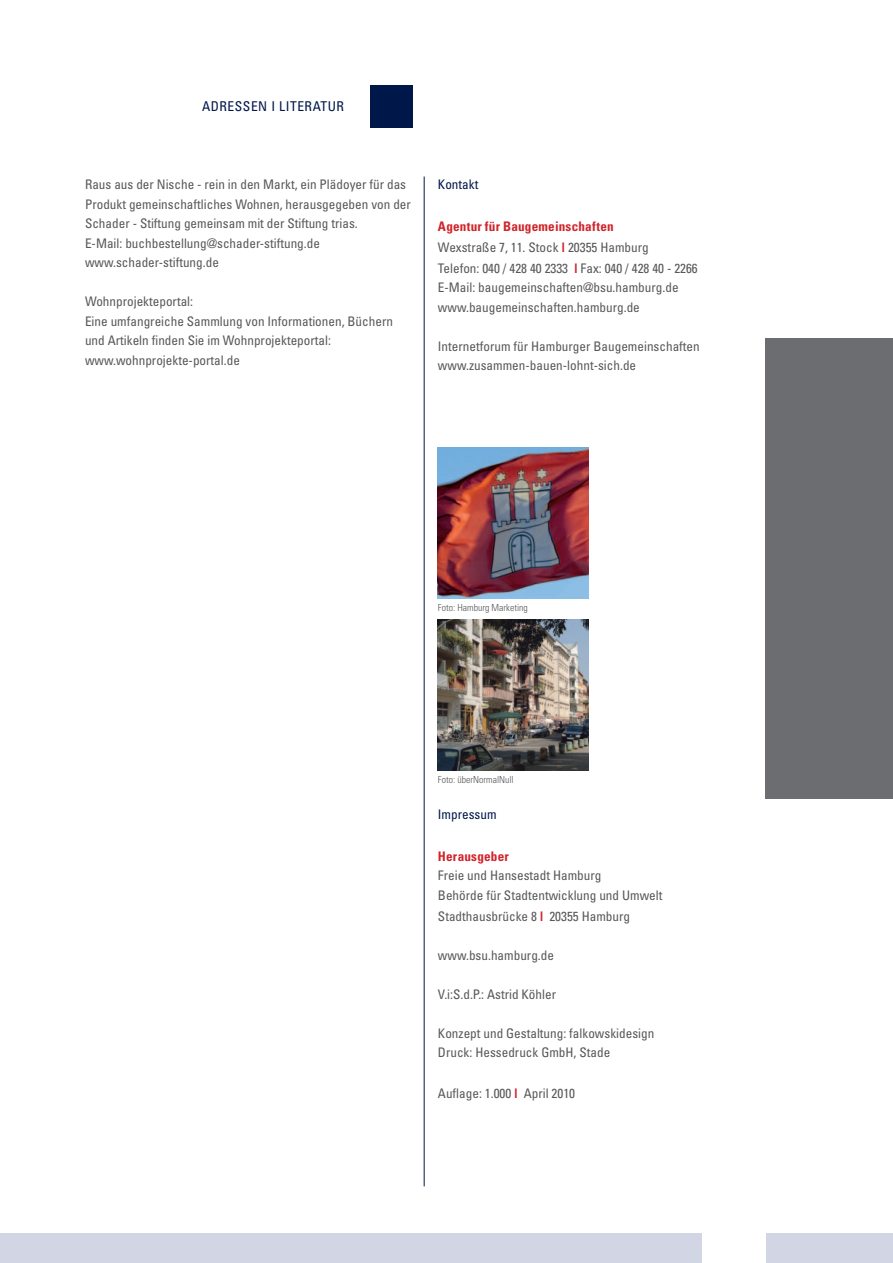
<style>
.page{position:relative;width:893px;height:1263px;background:#fff}
.page>*{position:absolute;margin:0;border:0;box-sizing:border-box;transform-origin:0 0}
.t1{font:condensed 13.5px "Univers";letter-spacing:.04em;color:#00174a}
.t2{font:condensed 13.2px/19.5px "Univers";color:#57585a}
.t3{font:condensed 13.2px "Univers";color:#00174a}
.t4{font:700 condensed 13.2px "Univers";letter-spacing:.015em;color:#d1232a}
.t5{font:300 condensed 9.75px "Univers";color:#57585a}
.s1{font-weight:700;color:#d1232a}
.s2{font-weight:700;font-stretch:normal;color:#d1232a}
</style>
<div class="page">
<div style="left:0;top:1233px;width:893px;height:30px;background:#d2d5e4"></div>
<div style="left:702px;top:1186px;width:63px;height:77px;background:#fff"></div>
<div style="left:370px;top:85px;width:42px;height:43px;background:#00174a"></div>
<hr style="left:424px;top:177px;width:1px;height:1009px;background:#00174a">
<div style="left:765px;top:338px;width:128px;height:460px;background:#6c6d70"></div>
<img style="left:438px;top:448px;width:151px;height:151px">
<img style="left:438px;top:620px;width:151px;height:151px">
<p class="t1" style="left:202px;top:101px;width:144px">ADRESSEN I LITERATUR</p>
<p class="t2" style="left:85px;top:176px;width:327px">Raus aus der Nische - rein in den Markt, ein Plädoyer für das Produkt gemeinschaftliches Wohnen, herausgegeben von der Schader - Stiftung gemeinsam mit der Stiftung trias.<br>E-Mail: buchbestellung@schader-stiftung.de www.schader-stiftung.de</p>
<p class="t2" style="left:85px;top:293px;width:309px">Wohnprojekteportal:<br>Eine umfangreiche Sammlung von Informationen, Büchern und Artikeln finden Sie im Wohnprojekteportal: www.wohnprojekte-portal.de</p>
<p class="t3" style="left:438px;top:180px;width:42px">Kontakt</p>
<p class="t2" style="left:438px;top:217px;width:261px;line-height:21px"><span class="s1">Agentur für Baugemeinschaften<br></span>Wexstraße 7, 11. Stock <span class="s2">|</span> 20355 Hamburg<br>Telefon: 040 / 428 40 2333 <span class="s2">|</span> Fax: 040 / 428 40 - 2266</p>
<p class="t2" style="left:438px;top:279px;width:242px">E-Mail: baugemeinschaften@bsu.hamburg.de www.baugemeinschaften.hamburg.de</p>
<p class="t2" style="left:438px;top:338px;width:263px">Internetforum für Hamburger Baugemeinschaften www.zusammen-bauen-lohnt-sich.de</p>
<p class="t5" style="left:438px;top:604px;width:91px">Foto: Hamburg Marketing</p>
<p class="t5" style="left:438px;top:776px;width:77px">Foto: überNormalNull</p>
<p class="t3" style="left:438px;top:809px;width:60px">Impressum</p>
<p class="t4" style="left:438px;top:851px;width:72px">Herausgeber</p>
<p class="t2" style="left:438px;top:867px;width:226px">Freie und Hansestadt Hamburg<br>Behörde für Stadtentwicklung und Umwelt</p>
<p class="t2" style="left:438px;top:907px;width:194px">Stadthausbrücke 8 <span class="s2">|</span> 20355 Hamburg</p>
<p class="t2" style="left:438px;top:946px;width:118px">www.bsu.hamburg.de</p>
<p class="t2" style="left:438px;top:985px;width:120px">V.i:S.d.P.: Astrid Köhler</p>
<p class="t2" style="left:438px;top:1024px;width:218px">Konzept und Gestaltung: falkowskidesign<br>Druck: Hessedruck GmbH, Stade</p>
<p class="t2" style="left:438px;top:1084px;width:139px">Auflage: 1.000 <span class="s2">|</span> April 2010</p>
</div>
